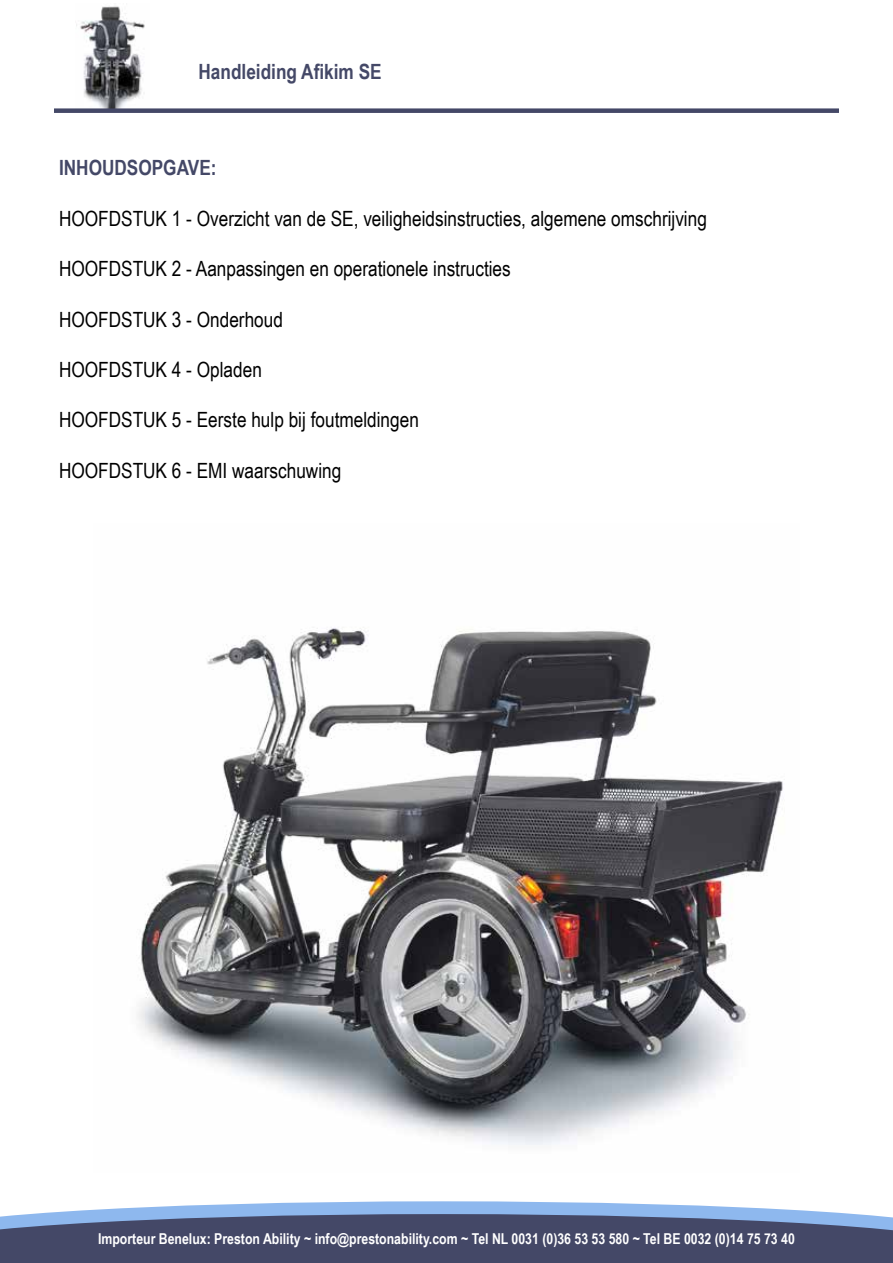
<style>
.page{position:relative;width:893px;height:1263px;background:#fff}
.page>*{position:absolute;margin:0;border:0;box-sizing:border-box;transform-origin:0 0}
.t1{font:21px "Arial Narrow";color:#000}
.t2{font:700 21px "Arial Narrow";color:#444867}
.t3{font:700 15px "Arial Narrow";color:#fff}
</style>
<div class="page">
<img style="left:76px;top:6px;width:69px;height:102px">
<svg style="left:32px;top:1201px;width:821px;height:13px;fill:#8eb8ee"></svg>
<div style="left:54px;top:108px;width:785px;height:5px;background:#444867"></div>
<svg style="left:0;top:1214px;width:893px;height:49px;background:#4b5374"></svg>
<img style="left:137px;top:628px;width:646px;height:517px">
<p class="t2" style="left:199px;top:56px;width:185px">Handleiding Afikim SE</p>
<p class="t2" style="left:59px;top:152px;width:159px">INHOUDSOPGAVE:</p>
<p class="t1" style="left:59px;top:203px;width:649px">HOOFDSTUK 1 - Overzicht van de SE, veiligheidsinstructies, algemene omschrijving</p>
<p class="t1" style="left:59px;top:253px;width:453px">HOOFDSTUK 2 - Aanpassingen en operationele instructies</p>
<p class="t1" style="left:59px;top:304px;width:225px">HOOFDSTUK 3 - Onderhoud</p>
<p class="t1" style="left:59px;top:354px;width:204px">HOOFDSTUK 4 - Opladen</p>
<p class="t1" style="left:59px;top:404px;width:361px">HOOFDSTUK 5 - Eerste hulp bij foutmeldingen</p>
<p class="t1" style="left:59px;top:455px;width:284px">HOOFDSTUK 6 - EMI waarschuwing</p>
<p class="t3" style="left:98px;top:1227px;width:698px">Importeur Benelux: Preston Ability ~ info@prestonability.com ~ Tel NL 0031 (0)36 53 53 580 ~ Tel BE 0032 (0)14 75 73 40</p>
</div>
